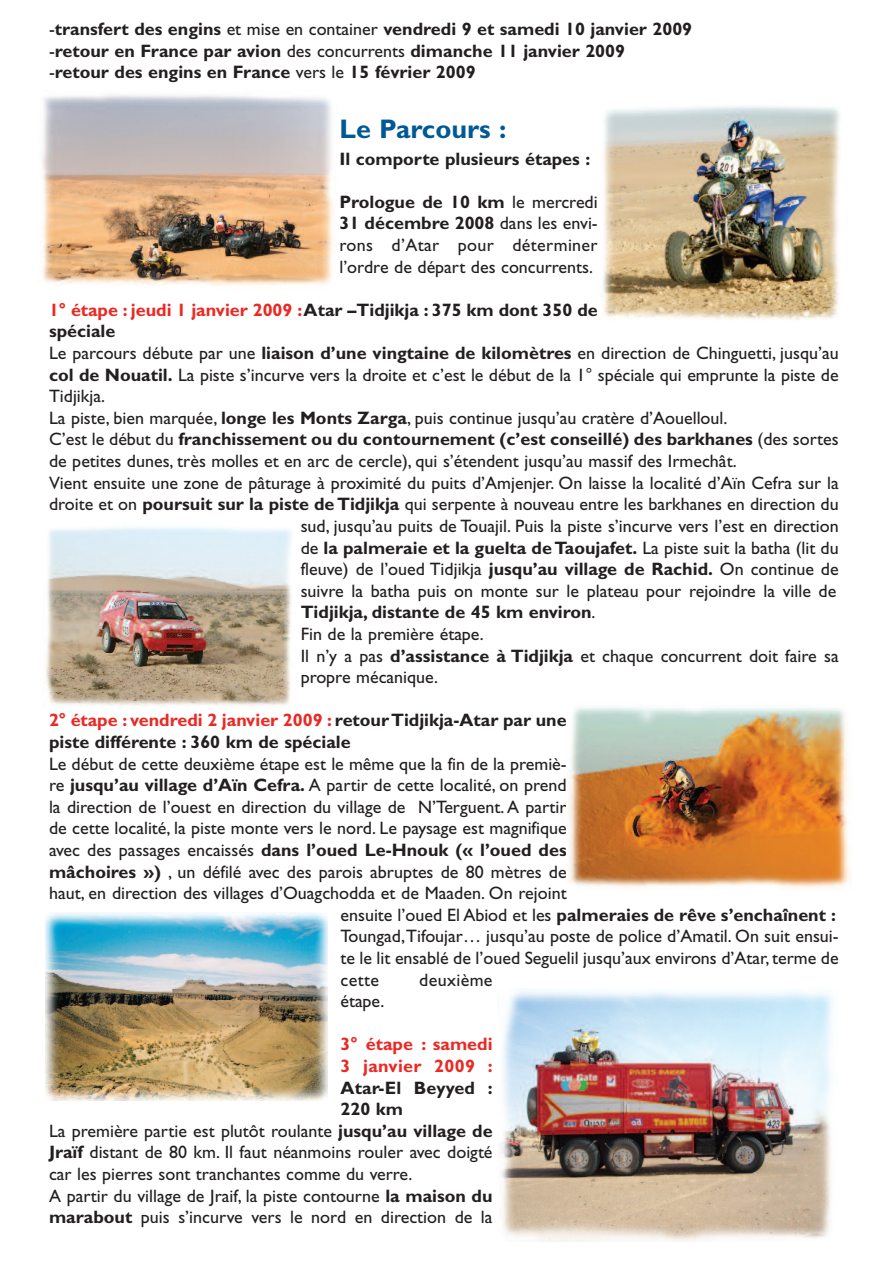
<style>
.page{position:relative;width:893px;height:1263px;background:#fff}
.page>*{position:absolute;margin:0;border:0;box-sizing:border-box;transform-origin:0 0}
.t1{font:700 27px "Gill Sans";color:#005996}
.t2{font:18px/21.6px "Gill Sans";color:#231f20;text-align:justify}
.t3{font:700 18px/21.6px "Gill Sans";color:#231f20}
.t4{font:700 18px/21.6px "Gill Sans";color:#ea2924}
.t5{font:18px "Gill Sans";letter-spacing:.02em;color:#231f20}
.s1{font-weight:400}
.s2{font-weight:700}
.s3{color:#ea2924}
</style>
<div class="page">
<img style="left:602px;top:106px;width:238px;height:214px">
<img style="left:42px;top:95px;width:291px;height:191px">
<img style="left:46px;top:527px;width:246px;height:180px">
<img style="left:500px;top:990px;width:333px;height:252px">
<img style="left:569px;top:707px;width:282px;height:181px">
<img style="left:45px;top:912px;width:283px;height:189px">
<p class="t3" style="left:49px;top:20px;width:645px"><span class="s1">-</span>transfert des engins <span class="s1">et mise en container</span> vendredi 9 et samedi 10 janvier 2009 <span class="s1">-</span>retour en France par avion <span class="s1">des concurrents</span> dimanche 11 janvier 2009<br><span class="s1">-</span>retour des engins en France <span class="s1">vers le</span> 15 février 2009</p>
<h1 class="t1" style="left:339px;top:119px;width:168px">Le Parcours :</h1>
<p class="t3" style="left:339px;top:149px;width:252px">Il comporte plusieurs étapes :</p>
<p class="t2" style="left:339px;top:193px;width:260px"><span class="s2">Prologue de 10 km</span> le mercredi <span class="s2">31 décembre 2008</span> dans les envi&shy;rons d’Atar pour déterminer l’ordre de départ des concurrents.</p>
<p class="t3" style="left:49px;top:301px;width:550px"><span class="s3">1° étape : jeudi 1 janvier 2009 :</span>Atar –Tidjikja : 375 km dont 350 de</p>
<p class="t3" style="left:49px;top:322px;width:68px">spéciale</p>
<p class="t2" style="left:49px;top:344px;width:791px">Le parcours débute par une <span class="s2">liaison d’une vingtaine de kilomètres</span> en direction de Chinguetti, jusqu’au</p>
<p class="t2" style="left:49px;top:365px;width:791px"><span class="s2">col de Nouatil.</span> La piste s’incurve vers la droite et c’est le début de la 1° spéciale qui emprunte la piste de</p>
<p class="t2" style="left:49px;top:387px;width:58px">Tidjikja.</p>
<p class="t2" style="left:49px;top:409px;width:680px">La piste, bien marquée, <span class="s2">longe les Monts Zarga</span>, puis continue jusqu’au cratère d’Aouelloul.</p>
<p class="t3" style="left:49px;top:430px;width:791px"><span class="s1">C’est le début du</span> franchissement ou du contournement (c’est conseillé) des barkhanes <span class="s1">(des sortes</span></p>
<p class="t2" style="left:49px;top:452px;width:689px">de petites dunes, très molles et en arc de cercle), qui s’étendent jusqu’au massif des Irmechât.</p>
<p class="t2" style="left:49px;top:473px;width:791px">Vient ensuite une zone de pâturage à proximité du puits d’Amjenjer. On laisse la localité d’Aïn Cefra sur la</p>
<p class="t2" style="left:49px;top:495px;width:791px">droite et on <span class="s2">poursuit sur la piste deTidjikja</span> qui serpente à nouveau entre les barkhanes en direction du</p>
<p class="t2" style="left:301px;top:517px;width:539px">sud, jusqu’au puits de Touajil. Puis la piste s’incurve vers l’est en direction</p>
<p class="t3" style="left:301px;top:538px;width:539px"><span class="s1">de</span> la palmeraie et la guelta deTaoujafet. <span class="s1">La piste suit la batha (lit du</span></p>
<p class="t2" style="left:301px;top:560px;width:539px">fleuve) de l’oued Tidjikja <span class="s2">jusqu’au village de Rachid.</span> On continue de</p>
<p class="t2" style="left:301px;top:581px;width:537px">suivre la batha puis on monte sur le plateau pour rejoindre la ville de</p>
<p class="t3" style="left:301px;top:603px;width:296px">Tidjikja, distante de 45 km environ<span class="s1">.</span></p>
<p class="t2" style="left:301px;top:625px;width:185px">Fin de la première étape.</p>
<p class="t2" style="left:301px;top:646px;width:539px">Il n’y a pas <span class="s2">d’assistance à Tidjikja</span> et chaque concurrent doit faire sa</p>
<p class="t2" style="left:301px;top:668px;width:139px">propre mécanique.</p>
<p class="t3" style="left:49px;top:711px;width:519px"><span class="s3">2° étape : vendredi 2 janvier 2009 :</span> retourTidjikja-Atar par une piste différente : 360 km de spéciale</p>
<p class="t2" style="left:49px;top:754px;width:519px">Le début de cette deuxième étape est le même que la fin de la premiè-</p>
<p class="t2" style="left:49px;top:776px;width:519px">re <span class="s2">jusqu’au village d’Aïn Cefra.</span> A partir de cette localité, on prend</p>
<p class="t2" style="left:49px;top:797px;width:519px">la direction de l’ouest en direction du village de N’Terguent.A partir</p>
<p class="t2" style="left:49px;top:819px;width:519px">de cette localité, la piste monte vers le nord. Le paysage est magnifique</p>
<p class="t3" style="left:49px;top:841px;width:519px"><span class="s1">avec des passages encaissés</span> dans l’oued Le-Hnouk (« l’oued des</p>
<p class="t2" style="left:49px;top:862px;width:519px"><span class="s2">mâchoires »)</span> , un défilé avec des parois abruptes de 80 mètres de</p>
<p class="t2" style="left:49px;top:884px;width:519px">haut, en direction des villages d’Ouagchodda et de Maaden. On rejoint</p>
<p class="t3" style="left:340px;top:905px;width:497px"><span class="s1">ensuite l’oued El Abiod et les</span> palmeraies de rêve s’enchaînent :</p>
<p class="t2" style="left:340px;top:927px;width:500px">Toungad,Tifoujar… jusqu’au poste de police d’Amatil. On suit ensui-</p>
<p class="t2" style="left:340px;top:949px;width:500px">te le lit ensablé de l’oued Seguelil jusqu’aux environs d’Atar,terme de</p>
<p class="t2" style="left:340px;top:970px;width:40px">cette</p>
<p class="t5" style="left:419px;top:973px;width:75px">deuxième</p>
<p class="t2" style="left:340px;top:992px;width:46px">étape.</p>
<p class="t4" style="left:340px;top:1035px;width:154px">3° étape : samedi<br>3 janvier 2009 :</p>
<p class="t3" style="left:340px;top:1078px;width:154px">Atar-El Beyyed :</p>
<p class="t3" style="left:340px;top:1100px;width:64px">220 km</p>
<p class="t2" style="left:49px;top:1121px;width:445px">La première partie est plutôt roulante <span class="s2">jusqu’au village de</span></p>
<p class="t2" style="left:49px;top:1143px;width:445px"><span class="s2">Jraïf</span> distant de 80 km. Il faut néanmoins rouler avec doigté</p>
<p class="t2" style="left:49px;top:1165px;width:365px">car les pierres sont tranchantes comme du verre.</p>
<p class="t2" style="left:49px;top:1186px;width:445px">A partir du village de Jraif, la piste contourne <span class="s2">la maison du</span></p>
<p class="t2" style="left:49px;top:1208px;width:445px"><span class="s2">marabout</span> puis s’incurve vers le nord en direction de la</p>
</div>
